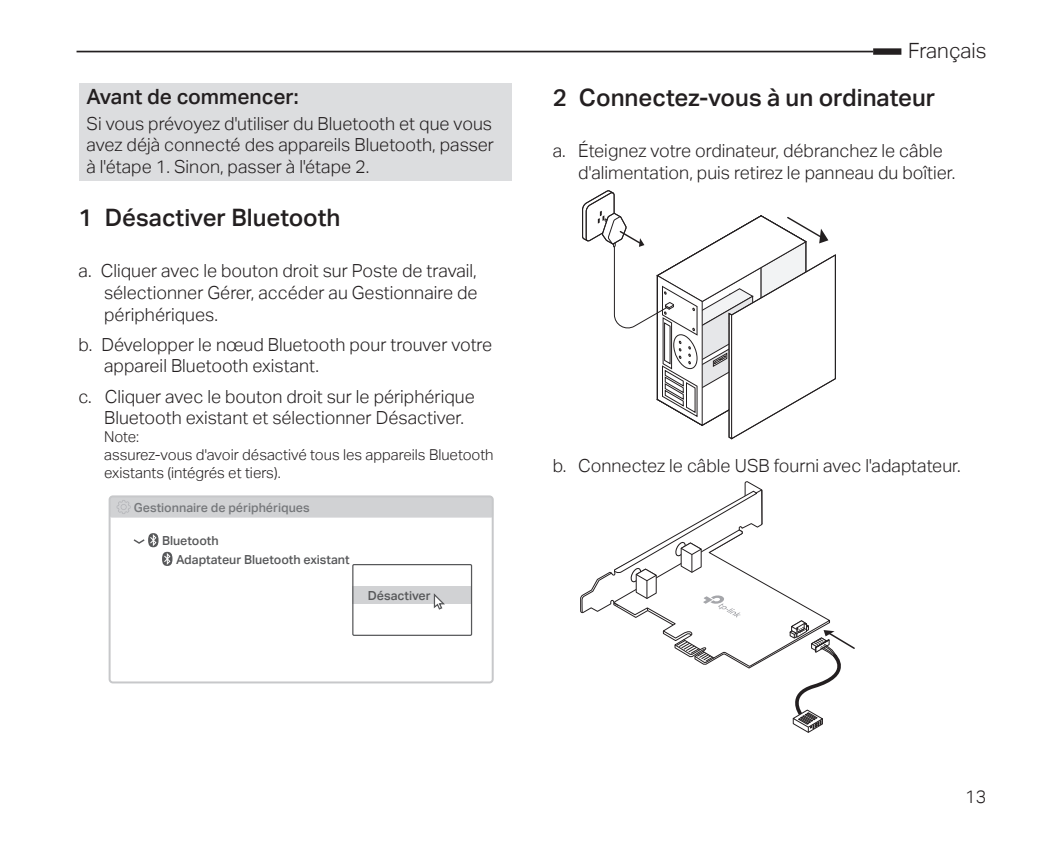
<style>
.page{position:relative;width:1063px;height:851px;background:#fff}
.page>*{position:absolute;margin:0;border:0;box-sizing:border-box;transform-origin:0 0}
.t1{font:24px "TP Link Aktiv Medium";color:#231f20}
.t2{font:21px "TP Link Aktiv Medium";color:#231f20}
.t3{font:21px "TP Link Aktiv Light";color:#231f20}
.t4{font:18px/21.6px "TP Link Aktiv Light";color:#231f20}
.t5{font:15px/18px "TP Link Aktiv Light";color:#231f20}
.t6{font:12.6px "TP Link Aktiv Medium";color:#57585a}
.t7{font:12.6px "TP Link Aktiv Medium";color:#76787b}
</style>
<div class="page">
<div style="left:873px;top:48px;width:28px;height:7px;background:#231f20"></div>
<hr style="left:77px;top:51px;width:796px;height:1px;background:#231f20">
<svg style="left:582px;top:190px;width:254px;height:250px"></svg>
<svg style="left:580px;top:481px;width:275px;height:251px"></svg>
<div style="left:352px;top:585px;width:120px;height:18px;background:#d1d2d4"></div>
<div style="left:110px;top:496px;width:383px;height:21px;background:#d1d2d4;border-radius:2px"></div>
<div style="left:109px;top:495px;width:385px;height:188px;border:2px solid #c7c8ca;border-radius:3px"></div>
<svg style="left:117px;top:500px;width:14px;height:14px"></svg>
<svg style="left:134px;top:533px;width:38px;height:33px"></svg>
<svg style="left:433px;top:593px;width:14px;height:17px"></svg>
<div style="left:352px;top:564px;width:120px;height:71px;border:1px solid #57585a"></div>
<div style="left:79px;top:83px;width:433px;height:97px;background:#dcdddf"></div>
<p class="t2" style="left:87px;top:84px;width:214px">Avant de commencer:</p>
<p class="t4" style="left:87px;top:113px;width:409px;text-align:justify">Si vous prévoyez d'utiliser du Bluetooth et que vous avez déjà connecté des appareils Bluetooth, passer à l'étape 1. Sinon, passer à l'étape 2.</p>
<h1 class="t1" style="left:79px;top:204px;width:263px">1 Désactiver Bluetooth</h1>
<p class="t4" style="left:104px;top:260px;width:375px;text-align:justify;text-indent:-26px">a. Cliquer avec le bouton droit sur Poste de travail, sélectionner Gérer, accéder au Gestionnaire de périphériques.</p>
<p class="t4" style="left:104px;top:334px;width:390px;text-indent:-26px">b. Développer le nœud Bluetooth pour trouver votre appareil Bluetooth existant.</p>
<p class="t4" style="left:104px;top:385px;width:372px;text-indent:-26px">c. Cliquer avec le bouton droit sur le périphérique<br>Bluetooth existant et sélectionner Désactiver.</p>
<p class="t5" style="left:104px;top:428px;width:391px">Note:<br>assurez-vous d'avoir désactivé tous les appareils Bluetooth existants (intégrés et tiers).</p>
<p class="t7" style="left:134px;top:500px;width:177px">Gestionnaire de périphériques</p>
<p class="t6" style="left:162px;top:533px;width:58px">Bluetooth</p>
<p class="t6" style="left:176px;top:551px;width:175px">Adaptateur Bluetooth existant</p>
<p class="t6" style="left:368px;top:587px;width:64px">Désactiver</p>
<p class="t3" style="left:908px;top:38px;width:80px">Français</p>
<h1 class="t1" style="left:553px;top:83px;width:384px">2 Connectez-vous à un ordinateur</h1>
<p class="t4" style="left:578px;top:140px;width:379px;text-indent:-26px">a. Éteignez votre ordinateur, débranchez le câble d'alimentation, puis retirez le panneau du boîtier.</p>
<p class="t4" style="left:553px;top:454px;width:409px">b. Connectez le câble USB fourni avec l'adaptateur.</p>
<p class="t4" style="left:965px;top:785px;width:23px">13</p>
</div>
